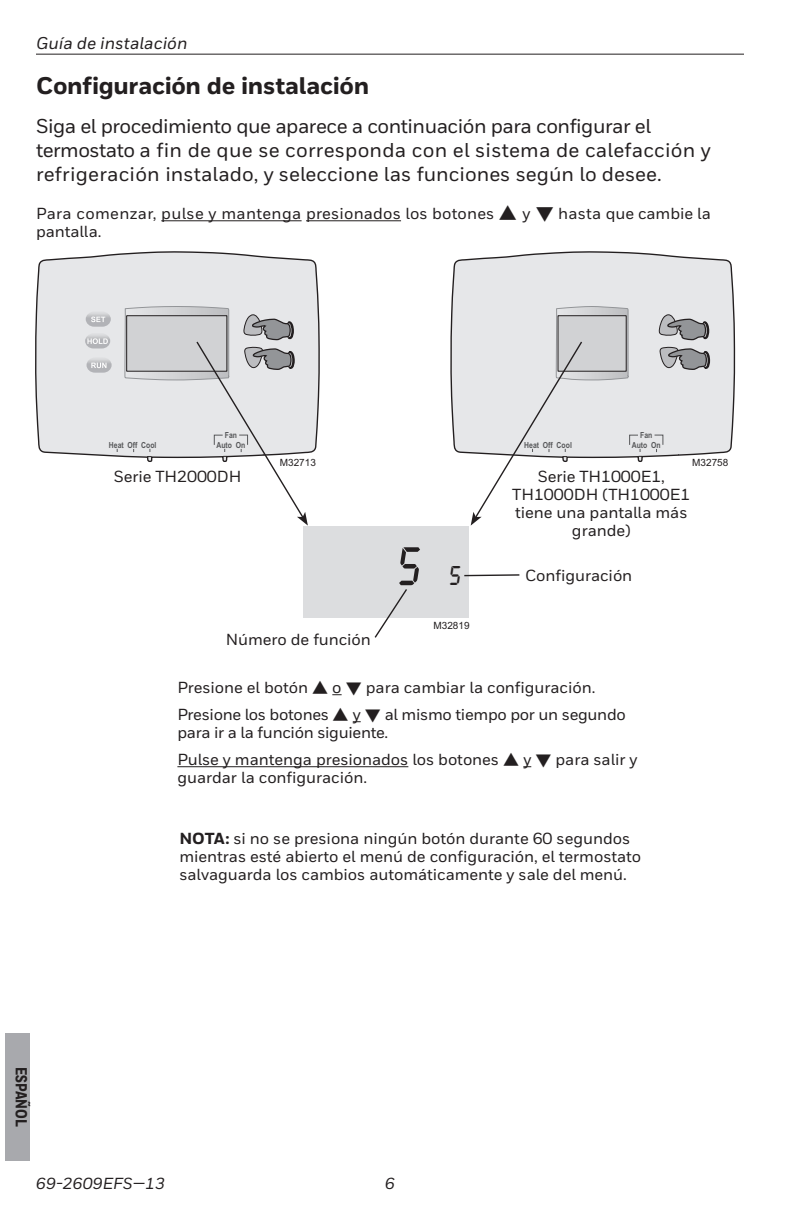
<style>
.page{position:relative;width:792px;height:1224px;background:#fff}
.page>*{position:absolute;margin:0;border:0;box-sizing:border-box;transform-origin:0 0}
.t1{font:57px "LCD Hwell";color:#231f20;scale:.9 1}
.Red_Bar_Header{font:800 24px "Honeywell Sans";letter-spacing:-.015em;color:#231f20}
.Text_Sans{font:500 20px/24px "Honeywell Sans";color:#231f20}
.t2{font:italic 500 17px "Honeywell Sans";color:#231f20}
.Captions{font:500 16px/18px "Honeywell Sans";letter-spacing:-.005em;color:#231f20}
.t3{font:italic 500 16px "Honeywell Sans";color:#231f20}
.t4{font:800 16px "Honeywell Cond";color:#231f20}
.t5{font:10px "Arial";color:#231f20}
.t6{font:700 8.4px "Arial Narrow";color:#57585a}
.s1{font-size:28.6px}
.s2{font-weight:800}
</style>
<div class="page">
<div style="left:6px;top:1033px;width:24px;height:128px;background:#a8a9ad"></div>
<hr style="left:36px;top:54px;width:708px;height:1px;background:#231f20">
<hr style="left:161px;top:220px;width:141px;height:1px;background:#231f20">
<hr style="left:306px;top:220px;width:95px;height:1px;background:#231f20">
<hr style="left:177px;top:766px;width:231px;height:1px;background:#231f20">
<div style="left:303px;top:526px;width:166px;height:92px;background:#dcdddf"></div>
<svg style="left:374px;top:589px;width:33px;height:49px"></svg>
<svg style="left:464px;top:574px;width:56px;height:3px"></svg>
<svg style="left:35px;top:251px;width:285px;height:203px;background:#e0e0e2"></svg>
<svg style="left:450px;top:251px;width:286px;height:203px;background:#e0e0e2"></svg>
<svg style="left:57px;top:306px;width:251px;height:220px"></svg>
<svg style="left:471px;top:306px;width:240px;height:220px"></svg>
<p class="t2" style="left:36px;top:33px;width:153px">Guía de instalación</p>
<p class="Red_Bar_Header" style="left:36px;top:71px;width:335px">Configuración de instalación</p>
<p class="Text_Sans" style="left:36px;top:114px;width:676px">Siga el procedimiento que aparece a continuación para configurar el termostato a fin de que se corresponda con el sistema de calefacción y refrigeración instalado, y seleccione las funciones según lo desee.</p>
<p class="Captions" style="left:36px;top:205px;width:677px">Para comenzar, pulse y mantenga presionados los botones ▲ y ▼ hasta que cambie la pantalla.</p>
<p class="t6" style="left:225px;top:429px;width:14px">Fan</p>
<p class="t6" style="left:109px;top:439px;width:49px">Heat Off Cool</p>
<p class="t6" style="left:216px;top:439px;width:30px">Auto On</p>
<p class="t5" style="left:280px;top:456px;width:38px">M32713</p>
<p class="t6" style="left:640px;top:429px;width:14px">Fan</p>
<p class="t6" style="left:524px;top:439px;width:49px">Heat Off Cool</p>
<p class="t6" style="left:632px;top:439px;width:30px">Auto On</p>
<p class="t5" style="left:692px;top:456px;width:38px">M32758</p>
<p class="Captions" style="left:114px;top:468px;width:129px">Serie TH2000DH</p>
<p class="Captions" style="left:512px;top:468px;width:180px;text-align:center">Serie TH1000E1,<br>TH1000DH (TH1000E1 tiene una pantalla más grande)</p>
<p class="Captions" style="left:226px;top:630px;width:147px">Número de función</p>
<p class="t1" style="left:395px;top:539px;width:74px">5 <span class="s1">5</span></p>
<p class="t5" style="left:433px;top:619px;width:38px">M32819</p>
<p class="Captions" style="left:525px;top:567px;width:109px">Configuración</p>
<p class="Captions" style="left:177px;top:679px;width:419px">Presione el botón ▲ o ▼ para cambiar la configuración.</p>
<p class="Captions" style="left:177px;top:706px;width:450px">Presione los botones ▲ y ▼ al mismo tiempo por un segundo para ir a la función siguiente.</p>
<p class="Captions" style="left:177px;top:751px;width:462px">Pulse y mantenga presionados los botones ▲ y ▼ para salir y guardar la configuración.</p>
<p class="t4" style="left:31px;top:1067px;width:62px;rotate:90deg">ESPAÑOL</p>
<p class="Captions" style="left:179px;top:830px;width:463px"><span class="s2">NOTA:</span> si no se presiona ningún botón durante 60 segundos mientras esté abierto el menú de configuración, el termostato salvaguarda los cambios automáticamente y sale del menú.</p>
<p class="t3" style="left:36px;top:1174px;width:131px">69-2609EFS—13</p>
<p class="t3" style="left:385px;top:1174px;width:11px">6</p>
</div>
